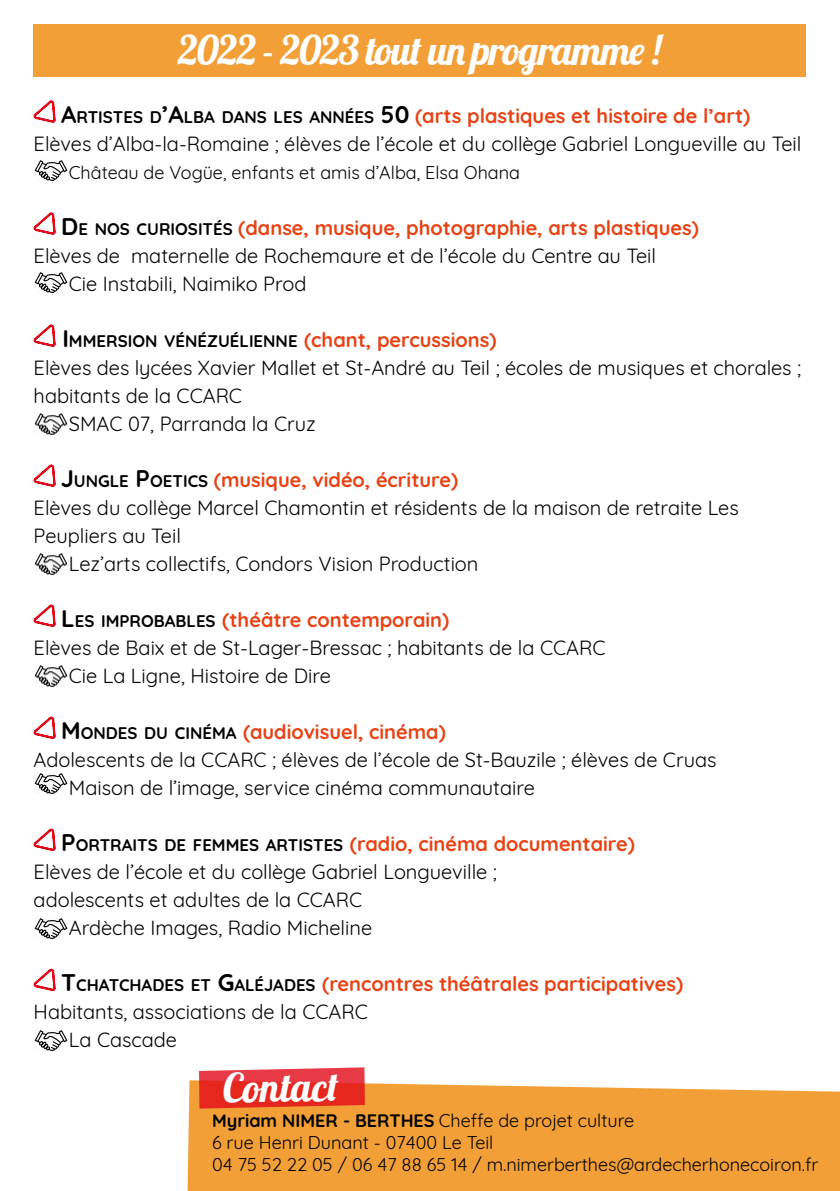
<style>
.page{position:relative;width:840px;height:1191px;background:#fff}
.page>*{position:absolute;margin:0;border:0;box-sizing:border-box;transform-origin:0 0}
.t1{font:40px "Lobster";letter-spacing:-.03em;color:#fff}
.t2{font:20px/28px "Quicksand";color:#000}
.t3{font:700 20px "Quicksand";color:#e74214}
.t4{font:18px/21.6px "Quicksand";color:#000}
.t5{font:700 16.8px "Quicksand";color:#000}
.s1{font-weight:700;font-size:24px}
.s2{font-weight:700;font-size:16.8px}
.s3{font-weight:700;color:#e74214}
.s4{font-size:24px;color:#000}
.s5{font-size:16.8px;color:#000}
.s6{font-size:24px}
.s7{font-size:20px;color:#e74214}
.s8{font-weight:700}
</style>
<div class="page">
<div style="left:34px;top:24px;width:771px;height:53px;background:#f39f37"></div>
<div style="left:187px;top:1080px;width:652px;height:111px;background:#f39f37"></div>
<svg style="left:199px;top:1067px;width:165px;height:41px;background:#e73c37"></svg>
<svg style="left:33px;top:100px;width:23px;height:23px"></svg>
<img style="left:34px;top:159px;width:34px;height:22px">
<svg style="left:33px;top:212px;width:23px;height:23px"></svg>
<img style="left:34px;top:271px;width:34px;height:22px">
<svg style="left:33px;top:324px;width:23px;height:23px"></svg>
<img style="left:34px;top:413px;width:34px;height:22px">
<svg style="left:33px;top:464px;width:23px;height:23px"></svg>
<img style="left:34px;top:553px;width:34px;height:22px">
<svg style="left:33px;top:604px;width:23px;height:23px"></svg>
<img style="left:34px;top:665px;width:34px;height:22px">
<svg style="left:33px;top:716px;width:23px;height:57px"></svg>
<img style="left:34px;top:773px;width:34px;height:21px">
<svg style="left:33px;top:828px;width:23px;height:23px"></svg>
<img style="left:34px;top:917px;width:34px;height:22px">
<svg style="left:33px;top:968px;width:23px;height:23px"></svg>
<img style="left:34px;top:1029px;width:34px;height:22px">
<h1 class="t1" style="left:178px;top:25px;width:484px">2022 - 2023 tout un programme !</h1>
<p class="t2" style="left:34px;top:99px;width:768px;text-indent:27px"><span class="s1">A</span><span class="s2">RTISTES D</span><span class="s1">’A</span><span class="s2">LBA DANS LES ANNÉES</span> <span class="s1">50</span> <span class="s3">(arts plastiques et histoire de l’art)<br></span>Elèves d’Alba-la-Romaine ; élèves de l’école et du collège Gabriel Longueville au Teil</p>
<p class="t4" style="left:69px;top:160px;width:452px">Château de Vogüe, enfants et amis d’Alba, Elsa Ohana</p>
<p class="t3" style="left:61px;top:211px;width:639px"><span class="s4">D</span> <span class="s5">E NOS CURIOSITÉS</span> (danse, musique, photographie, arts plastiques)</p>
<p class="t2" style="left:34px;top:239px;width:623px">Elèves de maternelle de Rochemaure et de l’école du Centre au Teil</p>
<p class="t2" style="left:69px;top:267px;width:239px">Cie Instabili, Naimiko Prod</p>
<p class="t5" style="left:62px;top:327px;width:435px"><span class="s6">I</span> MMERSION VÉNÉZUÉLIENNE <span class="s7">(chant, percussions)</span></p>
<p class="t2" style="left:34px;top:351px;width:768px">Elèves des lycées Xavier Mallet et St-André au Teil ; écoles de musiques et chorales ;</p>
<p class="t2" style="left:34px;top:379px;width:210px">habitants de la CCARC</p>
<p class="t2" style="left:69px;top:407px;width:248px">SMAC 07, Parranda la Cruz</p>
<p class="t3" style="left:61px;top:463px;width:399px"><span class="s4">J</span><span class="s5">UNGLE</span> <span class="s4">P</span><span class="s5">OETICS</span> (musique, vidéo, écriture)</p>
<p class="t2" style="left:34px;top:491px;width:706px">Elèves du collège Marcel Chamontin et résidents de la maison de retraite Les</p>
<p class="t2" style="left:34px;top:519px;width:149px">Peupliers au Teil</p>
<p class="t2" style="left:69px;top:547px;width:411px">Lez’arts collectifs, Condors Vision Production</p>
<p class="t3" style="left:61px;top:603px;width:389px"><span class="s4">L</span> <span class="s5">ES IMPROBABLES</span> (théâtre contemporain)</p>
<p class="t2" style="left:34px;top:631px;width:573px">Elèves de Baix et de St-Lager-Bressac ; habitants de la CCARC</p>
<p class="t2" style="left:69px;top:659px;width:263px">Cie La Ligne, Histoire de Dire</p>
<p class="t3" style="left:61px;top:715px;width:386px"><span class="s4">M</span> <span class="s5">ONDES DU CINÉMA</span> (audiovisuel, cinéma)</p>
<p class="t2" style="left:34px;top:743px;width:684px">Adolescents de la CCARC ; élèves de l’école de St-Bauzile ; élèves de Cruas</p>
<p class="t2" style="left:69px;top:771px;width:467px">Maison de l’image, service cinéma communautaire</p>
<p class="t3" style="left:61px;top:827px;width:575px"><span class="s4">P</span><span class="s5">ORTRAITS DE FEMMES ARTISTES</span> (radio, cinéma documentaire)</p>
<p class="t2" style="left:34px;top:855px;width:464px">Elèves de l’école et du collège Gabriel Longueville ;</p>
<p class="t2" style="left:34px;top:883px;width:330px">adolescents et adultes de la CCARC</p>
<p class="t2" style="left:69px;top:911px;width:305px">Ardèche Images, Radio Micheline</p>
<p class="t3" style="left:61px;top:967px;width:623px"><span class="s4">T</span><span class="s5">CHATCHADES ET</span> <span class="s4">G</span><span class="s5">ALÉJADES</span> (rencontres théâtrales participatives)</p>
<p class="t2" style="left:34px;top:995px;width:335px">Habitants, associations de la CCARC</p>
<p class="t2" style="left:69px;top:1023px;width:110px">La Cascade</p>
<h1 class="t1" style="left:222px;top:1063px;width:117px;rotate:-1deg">Contact</h1>
<p class="t4" style="left:212px;top:1108px;width:607px"><span class="s8">Myriam NIMER - BERTHES</span> Cheffe de projet culture<br>6 rue Henri Dunant - 07400 Le Teil<br>04 75 52 22 05 / 06 47 88 65 14 / m.nimerberthes@ardecherhonecoiron.fr</p>
</div>
